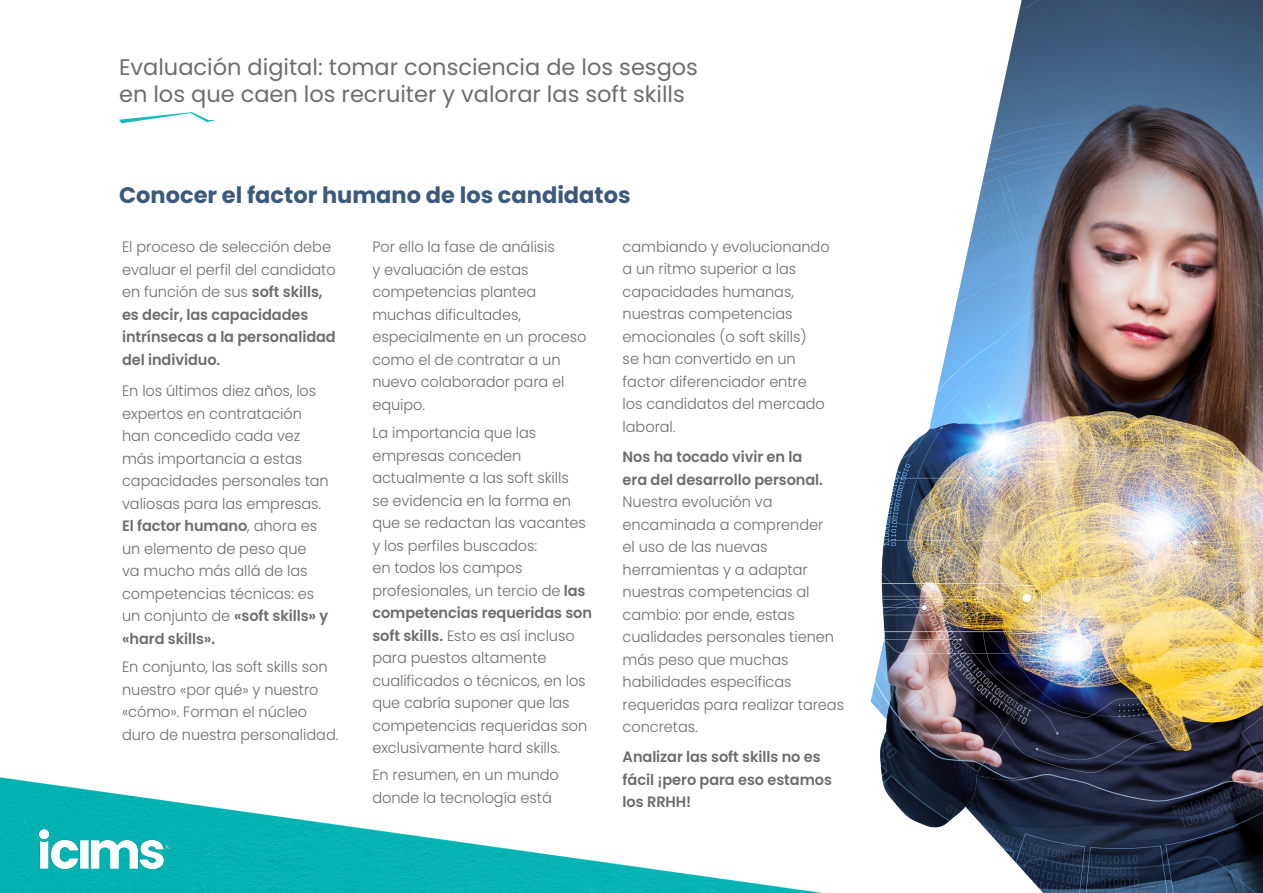
<style>
.page{position:relative;width:1263px;height:893px;background:#fff}
.page>*{position:absolute;margin:0;border:0;box-sizing:border-box;transform-origin:0 0}
.t1{font:22.5px/27px "Poppins";color:#6c6d70}
.Chapitre_gros{font:700 22.5px "Poppins";color:#3b597a}
.t2{font:300 15px/22.5px "Poppins";letter-spacing:-.005em;color:#6c6d70}
.t3{font:600 15px/22.5px "Poppins";letter-spacing:-.005em;color:#6c6d70}
.s1{font-weight:300}
.s2{font-weight:600}
</style>
<div class="page">
<img style="left:870px;top:0;width:393px;height:893px">
<img style="left:0;top:776px;width:975px;height:117px">
<img style="left:39px;top:829px;width:129px;height:39px">
<svg style="left:119px;top:112px;width:97px;height:11px"></svg>
<p class="t1" style="left:119px;top:53px;width:580px">Evaluación digital: tomar consciencia de los sesgos en los que caen los recruiter y valorar las soft skills</p>
<p class="Chapitre_gros" style="left:119px;top:182px;width:513px">Conocer el factor humano de los candidatos</p>
<p class="t3" style="left:122px;top:236px;width:215px"><span class="s1">El proceso de selección debe evaluar el perfil del candidato en función de sus</span> soft skills, es decir, las capacidades intrínsecas a la personalidad del individuo.</p>
<p class="t2" style="left:122px;top:380px;width:208px">En los últimos diez años, los expertos en contratación han concedido cada vez más importancia a estas capacidades personales tan valiosas para las empresas.<br><span class="s2">El factor humano</span>, ahora es un elemento de peso que<br>va mucho más allá de las competencias técnicas: es un conjunto de <span class="s2">«soft skills» y «hard skills».</span></p>
<p class="t2" style="left:122px;top:656px;width:218px">En conjunto, las soft skills son nuestro «por qué» y nuestro «cómo». Forman el núcleo duro de nuestra personalidad.</p>
<p class="t2" style="left:372px;top:236px;width:216px">Por ello la fase de análisis<br>y evaluación de estas competencias plantea muchas dificultades, especialmente en un proceso como el de contratar a un nuevo colaborador para el equipo.</p>
<p class="t2" style="left:372px;top:422px;width:221px">La importancia que las empresas conceden actualmente a las soft skills<br>se evidencia en la forma en que se redactan las vacantes y los perfiles buscados:<br>en todos los campos profesionales, un tercio de <span class="s2">las competencias requeridas son soft skills.</span> Esto es así incluso para puestos altamente cualificados o técnicos, en los que cabría suponer que las competencias requeridas son exclusivamente hard skills.</p>
<p class="t2" style="left:372px;top:764px;width:188px">En resumen, en un mundo donde la tecnología está</p>
<p class="t2" style="left:623px;top:235px;width:209px">cambiando y evolucionando a un ritmo superior a las capacidades humanas, nuestras competencias emocionales (o soft skills)<br>se han convertido en un factor diferenciador entre los candidatos del mercado laboral.</p>
<p class="t2" style="left:623px;top:446px;width:223px"><span class="s2">Nos ha tocado vivir en la<br>era del desarrollo personal.<br></span>Nuestra evolución va encaminada a comprender<br>el uso de las nuevas herramientas y a adaptar nuestras competencias al cambio: por ende, estas cualidades personales tienen más peso que muchas habilidades específicas requeridas para realizar tareas concretas.</p>
<p class="t3" style="left:623px;top:746px;width:211px">Analizar las soft skills no es fácil ¡pero para eso estamos los RRHH!</p>
</div>
